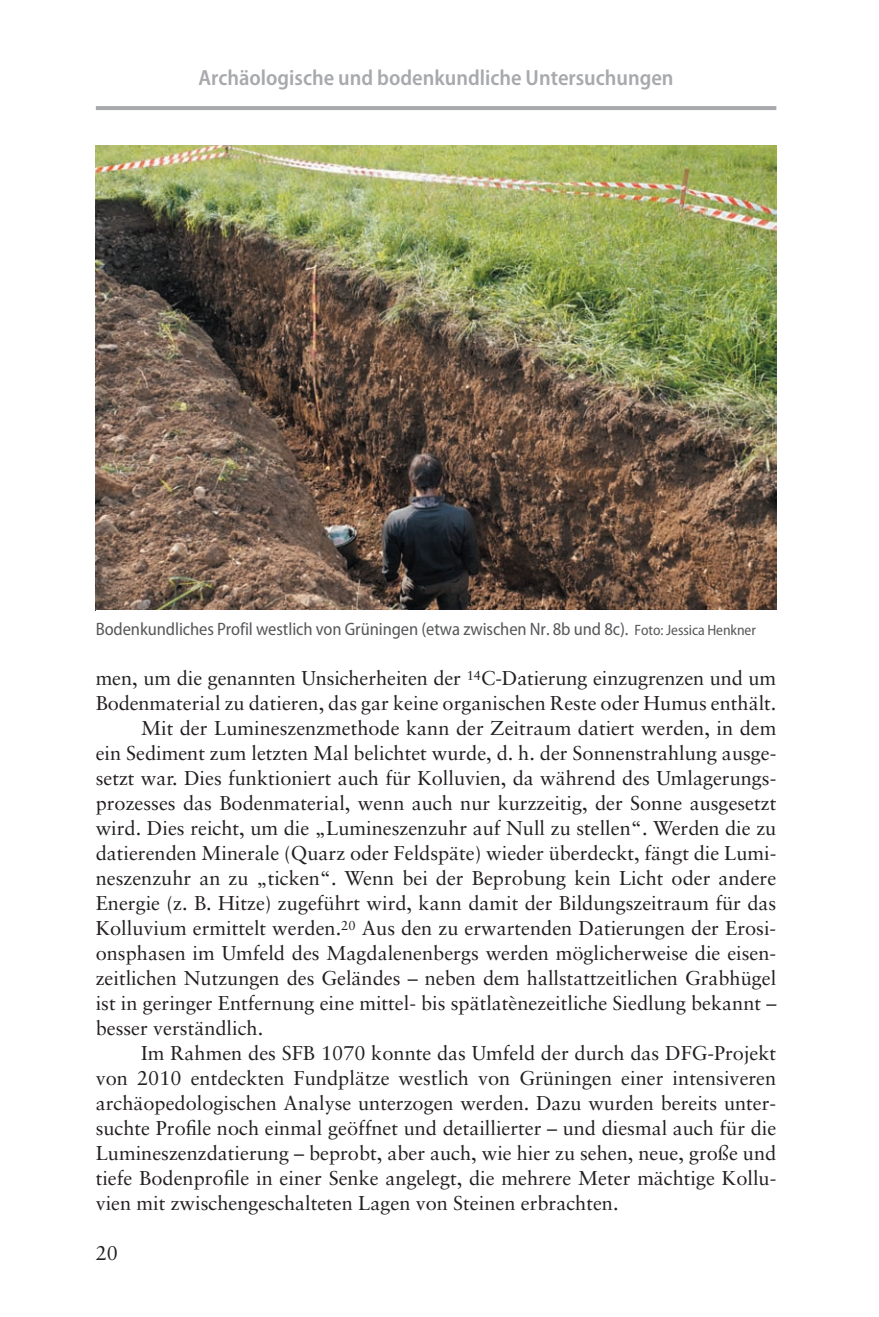
<style>
.page{position:relative;width:879px;height:1317px;background:#fff}
.page>*{position:absolute;margin:0;border:0;box-sizing:border-box;transform-origin:0 0}
.t1{font:600 semi-condensed 22px "Myriad Pro";color:#a8a9ad}
.t2{font:20px "Sabon";color:#231f20}
.t3{font:semi-condensed 18px "Myriad Pro";letter-spacing:-.005em;color:#57585a}
.s1{font-size:15px}
</style>
<div class="page">
<img style="left:95px;top:106px;width:682px;height:505px">
<p class="t1" style="left:198px;top:69px;width:477px">Archäologische und bodenkundliche Untersuchungen</p>
<p class="t3" style="left:96px;top:622px;width:661px">Bodenkundliches Profil westlich von Grüningen (etwa zwischen Nr. 8b und 8c). <span class="s1">Foto: Jessica Henkner</span></p>
<p class="t2" style="left:96px;top:670px;width:682px">men, um die genannten Unsicherheiten der <sup>14</sup>C-Datierung einzugrenzen und um</p>
<p class="t2" style="left:96px;top:695px;width:682px">Bodenmaterial zu datieren, das gar keine organischen Reste oder Humus enthält.</p>
<p class="t2" style="left:141px;top:720px;width:636px">Mit der Lumineszenzmethode kann der Zeitraum datiert werden, in dem</p>
<p class="t2" style="left:96px;top:745px;width:682px">ein Sediment zum letzten Mal belichtet wurde, d. h. der Sonnenstrahlung ausge-</p>
<p class="t2" style="left:96px;top:770px;width:682px">setzt war. Dies funktioniert auch für Kolluvien, da während des Umlagerungs-</p>
<p class="t2" style="left:96px;top:795px;width:682px">prozesses das Bodenmaterial, wenn auch nur kurzzeitig, der Sonne ausgesetzt</p>
<p class="t2" style="left:96px;top:820px;width:682px">wird. Dies reicht, um die „Lumineszenzuhr auf Null zu stellen“. Werden die zu</p>
<p class="t2" style="left:96px;top:845px;width:682px">datierenden Minerale (Quarz oder Feldspäte) wieder überdeckt, fängt die Lumi-</p>
<p class="t2" style="left:96px;top:870px;width:682px">neszenzuhr an zu „ticken“. Wenn bei der Beprobung kein Licht oder andere</p>
<p class="t2" style="left:96px;top:895px;width:682px">Energie (z. B. Hitze) zugeführt wird, kann damit der Bildungszeitraum für das</p>
<p class="t2" style="left:96px;top:920px;width:682px">Kolluvium ermittelt werden.<sup>20</sup> Aus den zu erwartenden Datierungen der Erosi-</p>
<p class="t2" style="left:96px;top:945px;width:682px">onsphasen im Umfeld des Magdalenenbergs werden möglicherweise die eisen-</p>
<p class="t2" style="left:96px;top:970px;width:682px">zeitlichen Nutzungen des Geländes – neben dem hallstattzeitlichen Grabhügel</p>
<p class="t2" style="left:96px;top:995px;width:682px">ist in geringer Entfernung eine mittel- bis spätlatènezeitliche Siedlung bekannt –</p>
<p class="t2" style="left:96px;top:1020px;width:169px">besser verständlich.</p>
<p class="t2" style="left:141px;top:1045px;width:636px">Im Rahmen des SFB 1070 konnte das Umfeld der durch das DFG-Projekt</p>
<p class="t2" style="left:96px;top:1070px;width:682px">von 2010 entdeckten Fundplätze westlich von Grüningen einer intensiveren</p>
<p class="t2" style="left:96px;top:1095px;width:682px">archäopedologischen Analyse unterzogen werden. Dazu wurden bereits unter-</p>
<p class="t2" style="left:96px;top:1120px;width:682px">suchte Profile noch einmal geöffnet und detaillierter – und diesmal auch für die</p>
<p class="t2" style="left:96px;top:1145px;width:682px">Lumineszenzdatierung – beprobt, aber auch, wie hier zu sehen, neue, große und</p>
<p class="t2" style="left:96px;top:1170px;width:682px">tiefe Bodenprofile in einer Senke angelegt, die mehrere Meter mächtige Kollu-</p>
<p class="t2" style="left:96px;top:1195px;width:524px">vien mit zwischengeschalteten Lagen von Steinen erbrachten.</p>
<p class="t2" style="left:96px;top:1245px;width:24px">20</p>
</div>
